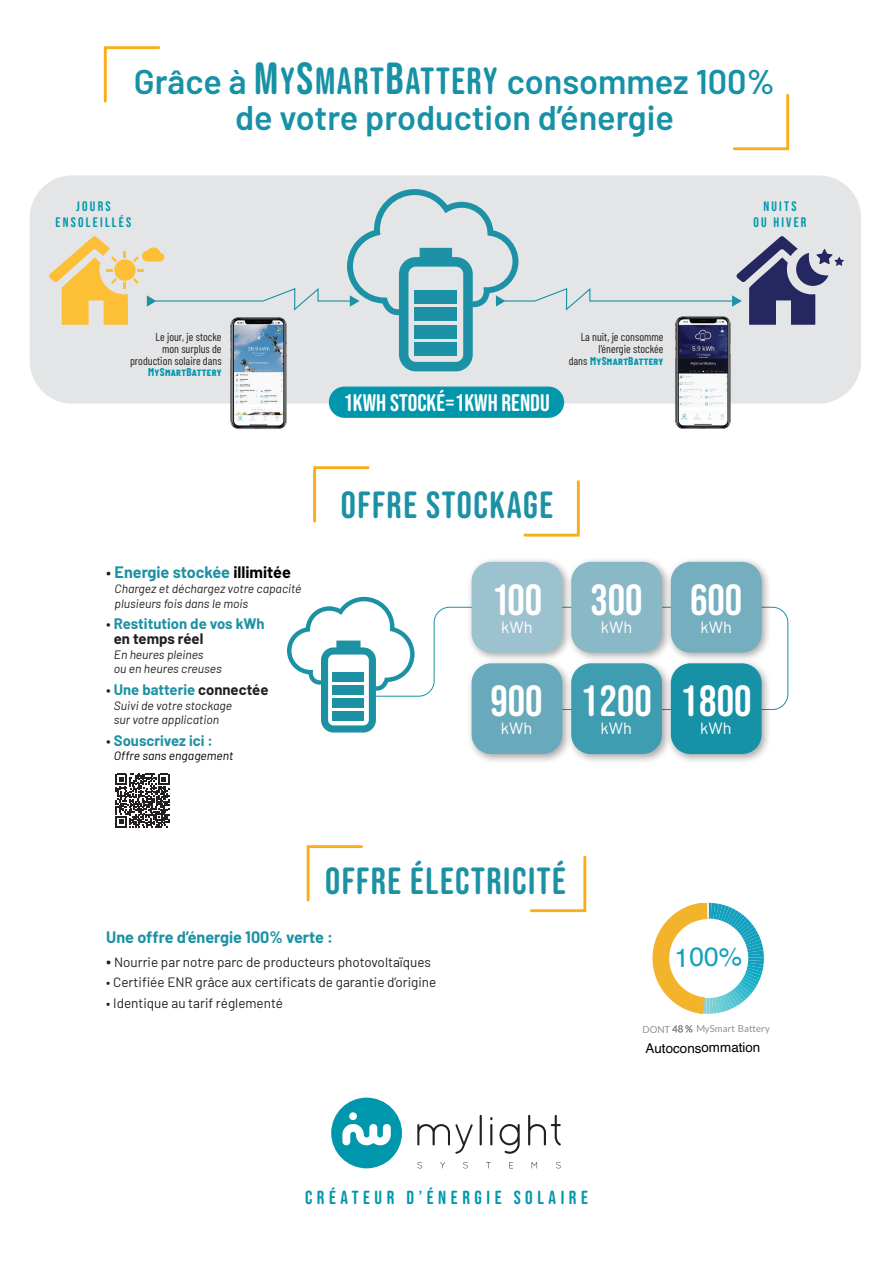
<style>
.page{position:relative;width:893px;height:1263px;background:#fff}
.page>*{position:absolute;margin:0;border:0;box-sizing:border-box;transform-origin:0 0}
.t1{font:43.5px "Bebas Neue Rounded";color:#fff}
.t2{font:37.8px "Bebas Neue Rounded";letter-spacing:.04em;color:#1d91a4}
.t3{font:600 34.2px/36px "Barlow";color:#1791a6;text-align:center}
.t4{font:26.55px "Helvetica";color:#149fbe}
.t5{font:24px "Bebas Neue Rounded";color:#fff}
.t6{font:18.9px "Bebas Neue Rounded";letter-spacing:.24em;color:#0097ad}
.t7{font:16.35px "Barlow";color:#fff}
.t8{font:700 16.2px "Barlow";color:#1d91a4}
.t9{font:700 14.85px/14.9px "Barlow";color:#1d91a4}
.t10{font:13.8px/15.5px "Bebas Neue Rounded";letter-spacing:.16em;color:#0097ad;text-align:center}
.t11{font:13.5px "Barlow";color:#231f20}
.t12{font:13.35px "Helvetica";color:#000001}
.t13{font:italic 12.15px/14.5px "Barlow";color:#231f20}
.t14{font:italic 12.15px "Barlow";color:#000001}
.t15{font:11.4px/11.7px "Barlow Condensed";color:#231f20;text-align:right}
.t16{font:700 11.1px "Barlow Condensed";letter-spacing:.025em;color:#0097ad}
.t17{font:9.6px "Lato";color:#8e9091}
.s1{font-family:"Bebas Neue Rounded";font-weight:400;font-size:45px}
.s2{font-family:"Bebas Neue Rounded";font-weight:400;font-size:37.8px}
.s3{font-weight:400;color:#231f20}
.s4{color:#000001}
.s5{color:#231f20}
.s6{font-weight:400;font-size:11.4px;color:#231f20}
.s7{font-size:16.5px}
</style>
<div class="page">
<div style="left:30px;top:175px;width:831px;height:229px;background:#e4e5e7;border-radius:43px"></div>
<div style="left:331px;top:1097px;width:71px;height:71px;background:#0097ad;border-radius:50%"></div>
<div style="left:349px;top:1112px;width:8px;height:8px;background:#fff;border-radius:50%"></div>
<svg style="left:342px;top:1124px;width:49px;height:21px"></svg>
<svg style="left:417px;top:1162px;width:5px;height:6px"></svg>
<svg style="left:440px;top:1162px;width:5px;height:6px"></svg>
<svg style="left:463px;top:1162px;width:5px;height:6px"></svg>
<svg style="left:509px;top:1162px;width:4px;height:6px"></svg>
<svg style="left:532px;top:1162px;width:5px;height:6px"></svg>
<svg style="left:556px;top:1162px;width:5px;height:6px"></svg>
<svg style="left:480px;top:1115px;width:2px;height:30px"></svg>
<svg style="left:490px;top:1117px;width:2px;height:28px"></svg>
<svg style="left:500px;top:1124px;width:20px;height:30px"></svg>
<svg style="left:417px;top:1124px;width:56px;height:30px"></svg>
<svg style="left:528px;top:1115px;width:33px;height:30px"></svg>
<svg style="left:287px;top:597px;width:501px;height:135px"></svg>
<div style="left:466px;top:557px;width:107px;height:106px;background:#231f20;opacity:.39"></div>
<div style="left:472px;top:562px;width:90px;height:91px;background:#9dc2cf;border-radius:20px"></div>
<div style="left:466px;top:658px;width:107px;height:106px;background:#231f20;opacity:.39"></div>
<div style="left:472px;top:663px;width:90px;height:91px;background:#68aabc;border-radius:20px"></div>
<div style="left:566px;top:557px;width:106px;height:106px;background:#231f20;opacity:.39"></div>
<div style="left:571px;top:562px;width:91px;height:91px;background:#89b8c7;border-radius:20px"></div>
<div style="left:566px;top:658px;width:106px;height:106px;background:#231f20;opacity:.39"></div>
<div style="left:571px;top:663px;width:91px;height:91px;background:#3e9db0;border-radius:20px"></div>
<div style="left:666px;top:557px;width:106px;height:106px;background:#231f20;opacity:.39"></div>
<div style="left:671px;top:562px;width:91px;height:91px;background:#74aebf;border-radius:20px"></div>
<div style="left:666px;top:658px;width:106px;height:106px;background:#231f20;opacity:.39"></div>
<div style="left:671px;top:663px;width:91px;height:91px;background:#1791a6;border-radius:20px"></div>
<svg style="left:732px;top:93px;width:58px;height:58px"></svg>
<svg style="left:103px;top:46px;width:58px;height:57px"></svg>
<svg style="left:523px;top:480px;width:57px;height:57px"></svg>
<svg style="left:313px;top:466px;width:57px;height:57px"></svg>
<svg style="left:49px;top:189px;width:795px;height:182px"></svg>
<svg style="left:530px;top:855px;width:57px;height:58px"></svg>
<svg style="left:306px;top:845px;width:57px;height:57px"></svg>
<svg style="left:652px;top:902px;width:112px;height:112px"></svg>
<svg style="left:672px;top:1025px;width:20px;height:7px"></svg>
<div style="left:329px;top:387px;width:234px;height:30px;background:#0097ad;border-radius:15px"></div>
<div style="left:329px;top:387px;width:235px;height:31px;border:1px solid #0097ad;border-radius:15px"></div>
<img style="left:231px;top:317px;width:59px;height:112px">
<img style="left:669px;top:316px;width:62px;height:112px">
<div style="left:114px;top:770px;width:59px;height:60px;background:linear-gradient(to right,#fff,#fff)"></div>
<svg style="left:116px;top:774px;width:54px;height:53px"></svg>
<h3 class="t3" style="left:134px;top:61px;width:643px">Grâce à <span class="s1">M</span><span class="s2">Y</span><span class="s1">S</span><span class="s2">MART</span><span class="s1">B</span><span class="s2">ATTERY</span> consommez 100% de votre production d’énergie</h3>
<p class="t10" style="left:56px;top:199px;width:77px">JOURS<br>ENSOLEILLÉS</p>
<p class="t10" style="left:753px;top:199px;width:55px">NUITS<br>OU HIVER</p>
<p class="t15" style="left:130px;top:331px;width:93px">Le jour, je stocke<br>mon surplus de production solaire dans</p>
<p class="t16" style="left:148px;top:364px;width:75px">MySmartBattery</p>
<p class="t8" style="left:106px;top:560px;width:186px"><span class="s3">•</span> Energie stockée <span class="s4">illimitée</span></p>
<p class="t13" style="left:115px;top:580px;width:188px;line-height:15.1px">Chargez et déchargez votre capacité plusieurs fois dans le mois</p>
<p class="t9" style="left:114px;top:615px;width:152px;text-indent:-8px"><span class="s3">•</span> Restitution de vos kWh <span class="s5">en temps réel</span></p>
<p class="t13" style="left:114px;top:646px;width:109px">En heures pleines<br>ou en heures creuses</p>
<p class="t9" style="left:106px;top:681px;width:164px"><span class="s3">•</span> Une batterie <span class="s5">connectée</span></p>
<p class="t13" style="left:114px;top:697px;width:120px">Suivi de votre stockage sur votre application</p>
<p class="t9" style="left:106px;top:732px;width:108px"><span class="s3">•</span> Souscrivez ici :</p>
<p class="t14" style="left:114px;top:747px;width:121px">Offre sans engagement</p>
<h3 class="t5" style="left:343px;top:389px;width:208px">1KWH STOCKÉ=1KWH RENDU</h3>
<p class="t15" style="left:581px;top:330px;width:84px">La nuit, je consomme l’énergie stockée</p>
<p class="t16" style="left:569px;top:353px;width:96px"><span class="s6">dans</span> MySmartBattery</p>
<h2 class="t2" style="left:341px;top:483px;width:214px">OFFRE STOCKAGE</h2>
<h1 class="t1" style="left:492px;top:575px;width:52px">100</h1>
<p class="t7" style="left:501px;top:615px;width:33px">kWh</p>
<h1 class="t1" style="left:490px;top:676px;width:54px">900</h1>
<p class="t7" style="left:501px;top:716px;width:33px">kWh</p>
<h1 class="t1" style="left:590px;top:575px;width:54px">300</h1>
<p class="t7" style="left:601px;top:615px;width:33px">kWh</p>
<h1 class="t1" style="left:580px;top:676px;width:73px">1 200</h1>
<p class="t7" style="left:600px;top:716px;width:33px">kWh</p>
<h1 class="t1" style="left:690px;top:575px;width:54px">600</h1>
<p class="t7" style="left:701px;top:615px;width:33px">kWh</p>
<h1 class="t1" style="left:680px;top:676px;width:73px">1 800</h1>
<p class="t7" style="left:700px;top:716px;width:33px">kWh</p>
<h2 class="t2" style="left:325px;top:860px;width:242px">OFFRE ÉLECTRICITÉ</h2>
<p class="t8" style="left:106px;top:925px;width:228px">Une offre d’énergie 100% verte :</p>
<p class="t11" style="left:106px;top:952px;width:326px"><span class="s7">•</span> Nourrie par notre parc de producteurs photovoltaïques</p>
<p class="t11" style="left:106px;top:972px;width:332px">• Certifiée ENR grâce aux certificats de garantie d’origine</p>
<p class="t11" style="left:106px;top:993px;width:178px">• Identique au tarif réglementé</p>
<h3 class="t4" style="left:675px;top:936px;width:70px">100%</h3>
<p class="t17" style="left:642px;top:1024px;width:129px;rotate:-1deg">DONT <span class="s4">48 %</span> MySmart Battery</p>
<h3 class="t6" style="left:305px;top:1187px;width:284px">CRÉATEUR D’ÉNERGIE SOLAIRE</h3>
<p class="t12" style="left:645px;top:1038px;width:116px;rotate:-1deg">Autoconsommation</p>
</div>
